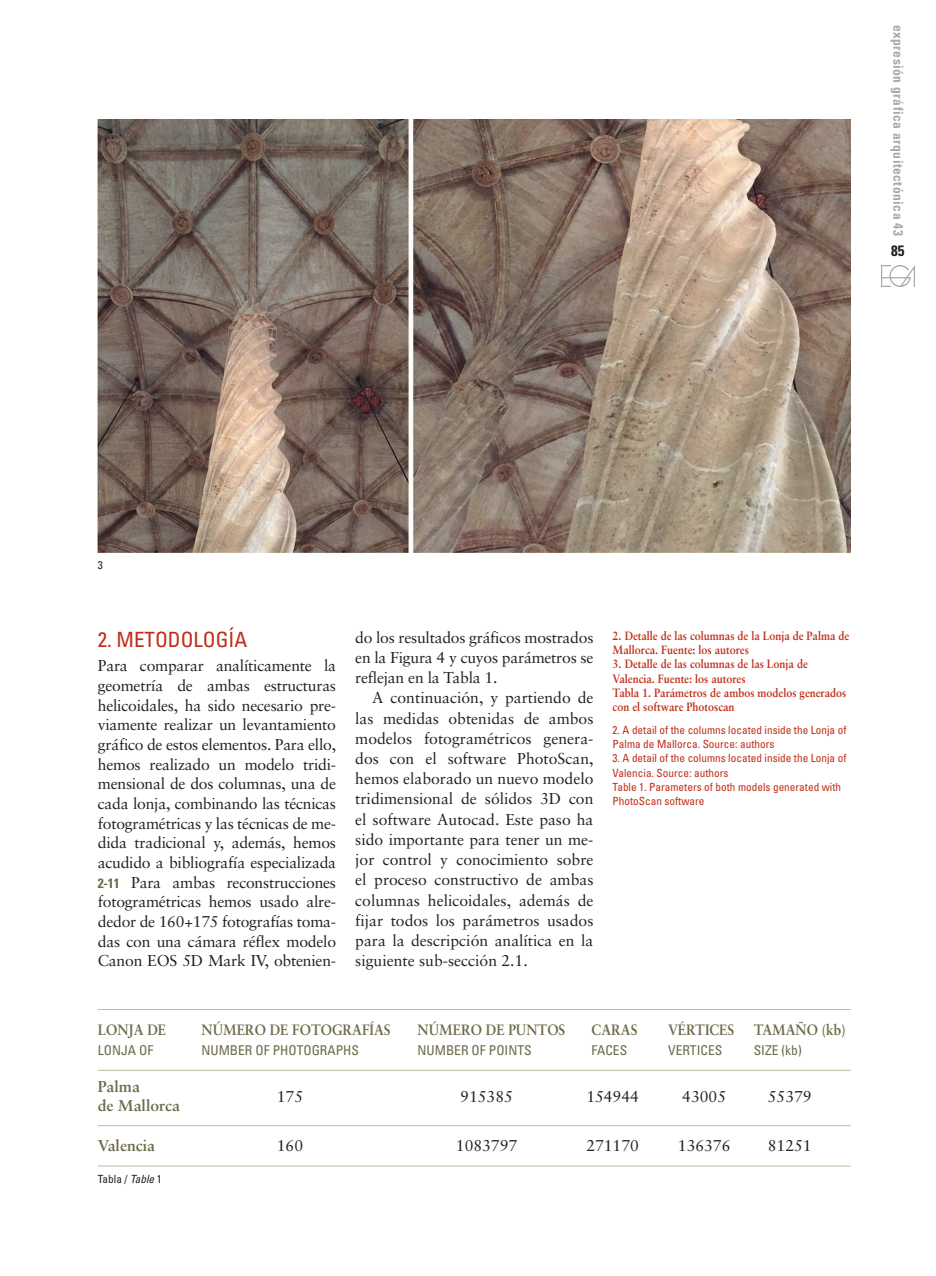
<style>
.page{position:relative;width:936px;height:1276px;background:#fff}
.page>*{position:absolute;margin:0;border:0;box-sizing:border-box;transform-origin:0 0}
.TITULAR_1_CAST{font:condensed 21px "Univers";color:#c02d19}
.SUBTITULO_INGLES{font:15.75px/20.2px "Sabon";color:#231f20;text-align:justify}
.SUBTITULO_INGLES-2{font:700 15.75px/19.2px "Sabon";color:#6d6a4a}
.SUBTITULO_INGLES-3{font:700 15px "Sabon";color:#6d6a4a;scale:.9 1}
.t1{font:700 condensed 15px "Univers";color:#231f20}
.t2{font:condensed 13.5px "Univers";color:#6d6a4a}
.t3{font:700 condensed 13.5px "Univers";letter-spacing:.035em;color:#a8a9ad}
.t4{font:700 12px/14.2px "Sabon";color:#c02d19;scale:.9 1}
.t5{font:condensed 11.25px/14.2px "Univers";color:#c02d19}
.PIES_DE_FOTO_INGLES{font:condensed 11.25px "Univers";color:#231f20}
.s1{font-family:"Univers";font-weight:700;font-stretch:condensed;font-size:13.5px;color:#6d6a4a}
.s2{font-style:italic}
</style>
<div class="page">
<img style="left:881px;top:265px;width:33px;height:21px">
<img style="left:98px;top:119px;width:752px;height:434px">
<hr style="left:98px;top:1009px;width:752px;height:1px;background:#bdbca3">
<hr style="left:98px;top:1070px;width:752px;height:1px;background:#bdbca3">
<hr style="left:98px;top:1125px;width:752px;height:1px;background:#bdbca3">
<hr style="left:98px;top:1165px;width:752px;height:1px;background:#bdbca3">
<p class="t3" style="left:906px;top:25px;width:213px;rotate:90deg">expresión gráfica arquitectónica 43</p>
<p class="t1" style="left:891px;top:242px;width:15px">85</p>
<p class="PIES_DE_FOTO_INGLES" style="left:98px;top:557px;width:6px">3</p>
<p class="TITULAR_1_CAST" style="left:98px;top:626px;width:151px">2. METODOLOGÍA</p>
<p class="SUBTITULO_INGLES" style="left:98px;top:656px;width:240px;line-height:19.6px">Para comparar analíticamente la geometría de ambas estructuras helicoidales, ha sido necesario pre&shy;viamente realizar un levantamiento gráfico de estos elementos. Para ello, hemos realizado un modelo tridi&shy;mensional de dos columnas, una de cada lonja, combinando las técnicas fotogramétricas y las técnicas de me&shy;dida tradicional y, además, hemos acudido a bibliografía especializada <span class="s1">2-11</span> Para ambas reconstrucciones fotogramétricas hemos usado alre&shy;dedor de 160+175 fotografías toma&shy;das con una cámara réflex modelo Canon EOS 5D Mark IV, obtenien-</p>
<p class="SUBTITULO_INGLES" style="left:355px;top:627px;width:240px">do los resultados gráficos mostrados en la Figura 4 y cuyos parámetros se reflejan en la Tabla 1.</p>
<p class="SUBTITULO_INGLES" style="left:355px;top:687px;width:240px;text-indent:17px">A continuación, y partiendo de las medidas obtenidas de ambos modelos fotogramétricos genera&shy;dos con el software PhotoScan, hemos elaborado un nuevo modelo tridimensional de sólidos 3D con el software Autocad. Este paso ha sido importante para tener un me&shy;jor control y conocimiento sobre el proceso constructivo de ambas columnas helicoidales, además de fijar todos los parámetros usados para la descripción analítica en la siguiente sub-sección 2.1.</p>
<p class="t4" style="left:612px;top:628px;width:264px">2. Detalle de las columnas de la Lonja de Palma de<br>Mallorca. Fuente: los autores</p>
<p class="t4" style="left:612px;top:657px;width:218px">3. Detalle de las columnas de las Lonja de<br>Valencia. Fuente: los autores</p>
<p class="t4" style="left:612px;top:685px;width:261px">Tabla 1. Parámetros de ambos modelos generados con el software Photoscan</p>
<p class="t5" style="left:612px;top:722px;width:235px">2. A detail of the columns located inside the Lonja of<br>Palma de Mallorca. Source: authors</p>
<p class="t5" style="left:612px;top:751px;width:235px">3. A detail of the columns located inside the Lonja of<br>Valencia. Source: authors</p>
<p class="t5" style="left:612px;top:779px;width:230px">Table 1. Parameters of both models generated with<br>PhotoScan software</p>
<p class="SUBTITULO_INGLES-3" style="left:98px;top:1020px;width:77px">LONJA DE</p>
<p class="SUBTITULO_INGLES-3" style="left:201px;top:1020px;width:212px">NÚMERO DE FOTOGRAFÍAS</p>
<p class="SUBTITULO_INGLES-3" style="left:417px;top:1020px;width:166px">NÚMERO DE PUNTOS</p>
<p class="SUBTITULO_INGLES-3" style="left:591px;top:1020px;width:52px">CARAS</p>
<p class="SUBTITULO_INGLES-3" style="left:668px;top:1020px;width:75px">VÉRTICES</p>
<p class="SUBTITULO_INGLES-3" style="left:753px;top:1020px;width:104px">TAMAÑO (kb)</p>
<p class="t2" style="left:98px;top:1042px;width:57px">LONJA OF</p>
<p class="t2" style="left:201px;top:1042px;width:159px">NUMBER OF PHOTOGRAPHS</p>
<p class="t2" style="left:417px;top:1042px;width:116px">NUMBER OF POINTS</p>
<p class="t2" style="left:591px;top:1042px;width:37px">FACES</p>
<p class="t2" style="left:668px;top:1042px;width:56px">VERTICES</p>
<p class="t2" style="left:753px;top:1042px;width:49px">SIZE (kb)</p>
<p class="SUBTITULO_INGLES-2" style="left:98px;top:1076px;width:84px">Palma<br>de Mallorca</p>
<p class="SUBTITULO_INGLES" style="left:277px;top:1086px;width:28px">175</p>
<p class="SUBTITULO_INGLES" style="left:460px;top:1086px;width:54px">915385</p>
<p class="SUBTITULO_INGLES" style="left:586px;top:1086px;width:54px">154944</p>
<p class="SUBTITULO_INGLES" style="left:682px;top:1086px;width:45px">43005</p>
<p class="SUBTITULO_INGLES" style="left:767px;top:1086px;width:45px">55379</p>
<p class="SUBTITULO_INGLES-2" style="left:98px;top:1136px;width:59px">Valencia</p>
<p class="SUBTITULO_INGLES" style="left:277px;top:1135px;width:28px">160</p>
<p class="SUBTITULO_INGLES" style="left:456px;top:1135px;width:63px">1083797</p>
<p class="SUBTITULO_INGLES" style="left:586px;top:1135px;width:54px">271170</p>
<p class="SUBTITULO_INGLES" style="left:678px;top:1135px;width:54px">136376</p>
<p class="SUBTITULO_INGLES" style="left:767px;top:1135px;width:45px">81251</p>
<p class="PIES_DE_FOTO_INGLES" style="left:98px;top:1172px;width:65px">Tabla / <span class="s2">Table</span> 1</p>
</div>
